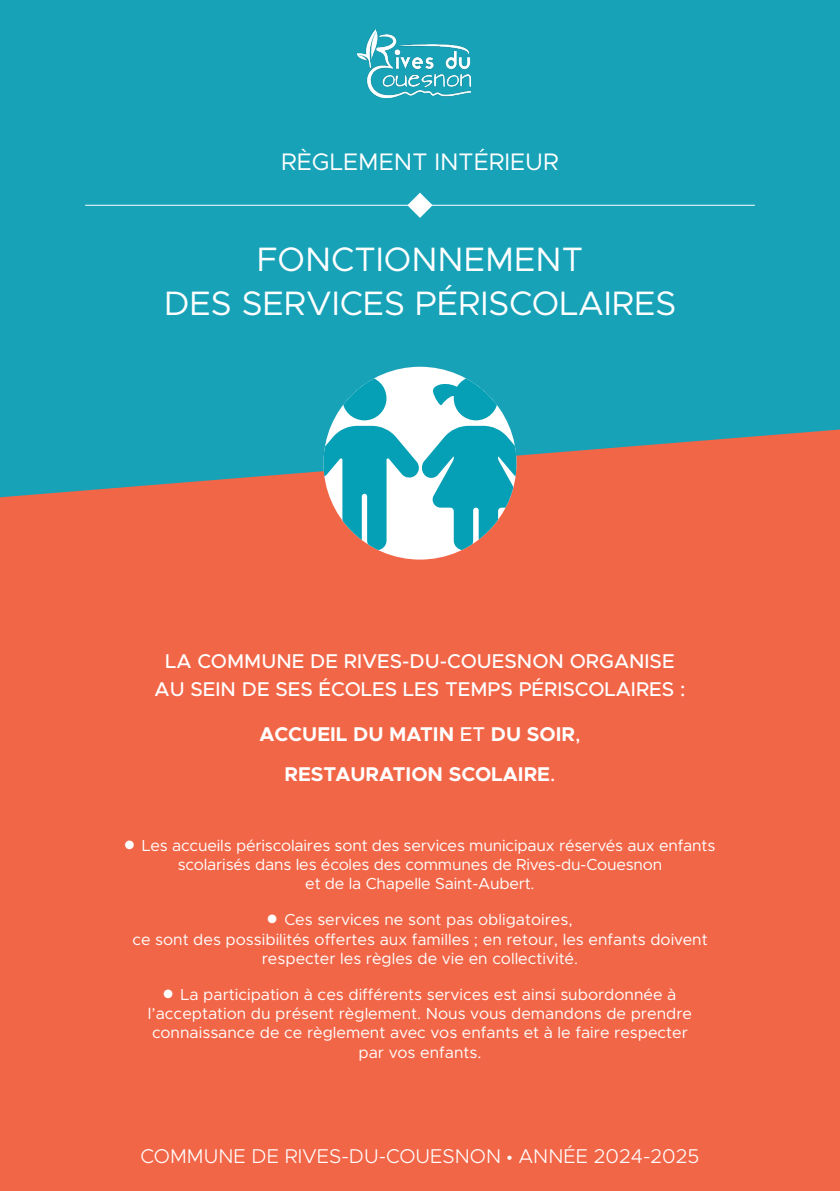
<style>
.page{position:relative;width:840px;height:1191px;background:#fff}
.page>*{position:absolute;margin:0;border:0;box-sizing:border-box;transform-origin:0 0}
.t1{font:34px/44px "Metropolis";color:#fff;text-align:center}
.t2{font:24px "Metropolis";color:#fff}
.t3{font:500 20px/28px "Metropolis";color:#fff;text-align:center}
.t4{font:700 20px/39.4px "Metropolis";color:#fff;text-align:center}
.t5{font:300 20px "Metropolis";color:#fff}
.t6{font:16px/19.2px "Metropolis";color:#fff;text-align:center}
.s1{font-weight:500}
.s2{font-family:"Myriad Pro";font-weight:400}
</style>
<div class="page">
<div style="left:0;top:0;width:839px;height:1191px;background:#f26648"></div>
<div style="left:0;top:0;width:839px;height:497px;background:#17a2b8"></div>
<div style="left:323px;top:367px;width:193px;height:192px;background:#fff;border-radius:50%"></div>
<svg style="left:453px;top:376px;width:44px;height:44px"></svg>
<svg style="left:484px;top:381px;width:32px;height:25px"></svg>
<svg style="left:433px;top:381px;width:34px;height:25px"></svg>
<svg style="left:342px;top:376px;width:44px;height:44px;background:#0aa1b6"></svg>
<svg style="left:323px;top:426px;width:193px;height:124px"></svg>
<hr style="left:85px;top:205px;width:669px;height:1px;background:#fff">
<svg style="left:407px;top:193px;width:25px;height:25px"></svg>
<img style="left:357px;top:30px;width:113px;height:67px">
<h2 class="t2" style="left:281px;top:147px;width:279px">RÈGLEMENT INTÉRIEUR</h2>
<h1 class="t1" style="left:163px;top:237px;width:514px">FONCTIONNEMENT<br>DES SERVICES PÉRISCOLAIRES</h1>
<p class="t3" style="left:154px;top:647px;width:532px">LA COMMUNE DE RIVES-DU-COUESNON ORGANISE<br>AU SEIN DE SES ÉCOLES LES TEMPS PÉRISCOLAIRES :</p>
<p class="t4" style="left:259px;top:714px;width:322px">ACCUEIL DU MATIN <span class="s1">ET</span> DU SOIR<span class="s1">,<br></span>RESTAURATION SCOLAIRE<span class="s1">.</span></p>
<p class="t6" style="left:125px;top:835px;width:591px">● Les accueils périscolaires sont des services municipaux réservés aux enfants scolarisés dans les écoles des communes de Rives-du-Couesnon<br>et de la Chapelle Saint-Aubert.</p>
<p class="t6" style="left:132px;top:910px;width:576px">● Ces services ne sont pas obligatoires,<br>ce sont des possibilités offertes aux familles ; en retour, les enfants doivent respecter les règles de vie en collectivité.</p>
<p class="t6" style="left:148px;top:985px;width:545px">● La participation à ces différents services est ainsi subordonnée à l’acceptation du présent règlement. Nous vous demandons de prendre connaissance de ce règlement avec vos enfants et à le faire respecter par vos enfants.</p>
<p class="t5" style="left:140px;top:1143px;width:560px">COMMUNE DE RIVES-DU-COUESNON <span class="s2">•</span> ANNÉE 2024-2025</p>
</div>
